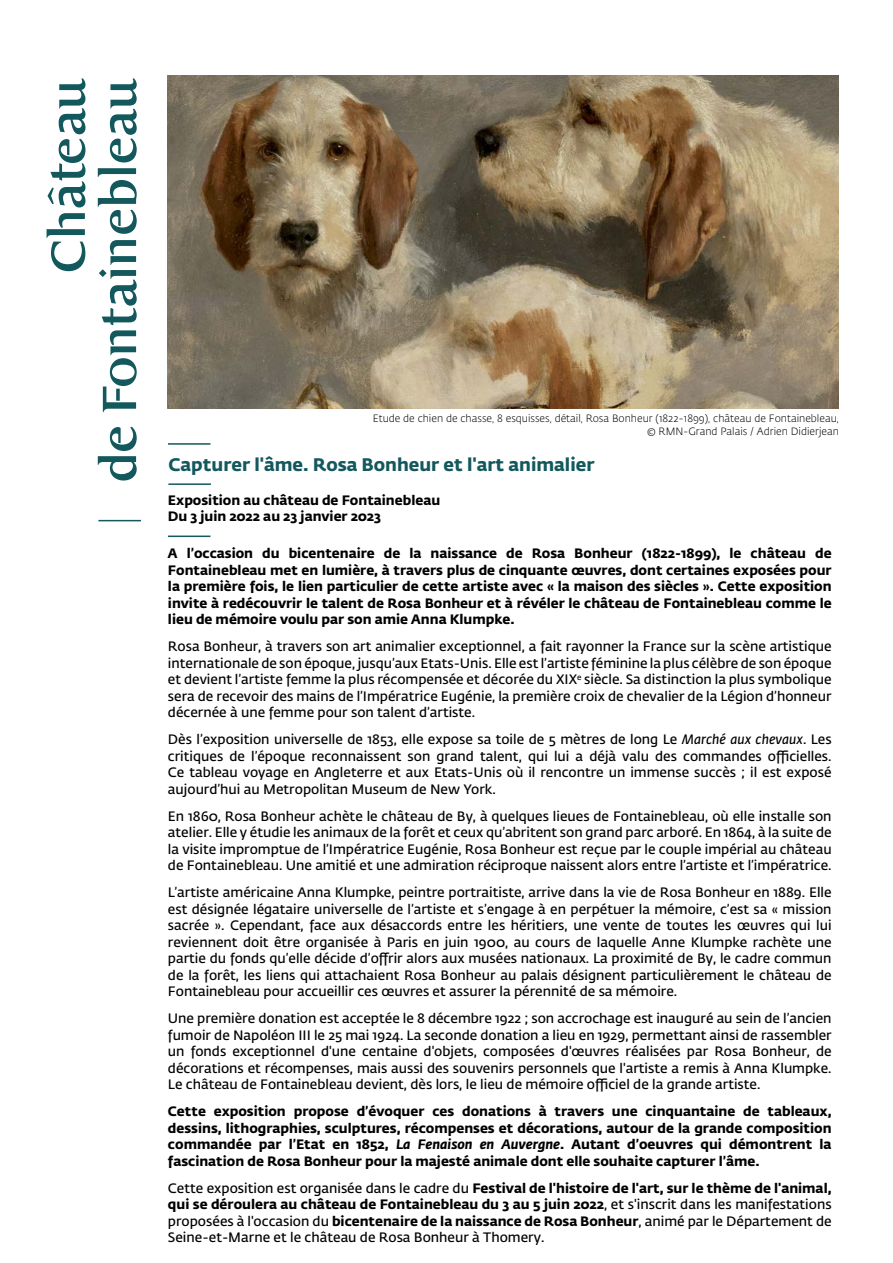
<style>
.page{position:relative;width:893px;height:1263px;background:#fff}
.page>*{position:absolute;margin:0;border:0;box-sizing:border-box;transform-origin:0 0}
.t1{font:700 18px "Fedra Sans Std";color:#12585d}
.t2{font:600 13.5px/16.5px "Fedra Sans Std";color:#000;text-align:justify}
.t3{font:700 13.5px/16.5px "Fedra Sans Std";color:#000;text-align:justify}
.t4{font:300 10.5px/12.6px "Fedra Sans Std";color:#000;text-align:right}
.s1{font-style:italic}
.s2{font-weight:700}
</style>
<div class="page">
<svg style="left:98px;top:78px;width:39px;height:403px"></svg>
<svg style="left:47px;top:78px;width:38px;height:193px"></svg>
<hr style="left:98px;top:520px;width:43px;height:1px;background:#12585d">
<img style="left:168px;top:76px;width:671px;height:333px">
<hr style="left:168px;top:535px;width:42px;height:2px;background:#12585d">
<hr style="left:168px;top:483px;width:43px;height:2px;background:#12585d">
<hr style="left:168px;top:443px;width:42px;height:2px;background:#12585d">
<p class="t4" style="left:373px;top:412px;width:468px">Etude de chien de chasse, 8 esquisses, détail, Rosa Bonheur (1822-1899), château de Fontainebleau, © RMN-Grand Palais / Adrien Didierjean</p>
<h1 class="t1" style="left:168px;top:453px;width:428px">Capturer l'âme. Rosa Bonheur et l'art animalier</h1>
<p class="t3" style="left:168px;top:492px;width:274px">Exposition au château de Fontainebleau<br>Du 3 juin 2022 au 23 janvier 2023</p>
<p class="t3" style="left:168px;top:545px;width:665px">A l’occasion du bicentenaire de la naissance de Rosa Bonheur (1822-1899), le château de Fontainebleau met en lumière, à travers plus de cinquante œuvres, dont certaines exposées pour la première fois, le lien particulier de cette artiste avec « la maison des siècles ». Cette exposition invite à redécouvrir le talent de Rosa Bonheur et à révéler le château de Fontainebleau comme le lieu de mémoire voulu par son amie Anna Klumpke.</p>
<p class="t2" style="left:168px;top:638px;width:665px">Rosa Bonheur, à travers son art animalier exceptionnel, a fait rayonner la France sur la scène artistique internationale de son époque, jusqu’aux Etats-Unis. Elle est l’artiste féminine la plus célèbre de son époque et devient l’artiste femme la plus récompensée et décorée du XIX<sup>e</sup> siècle. Sa distinction la plus symbolique sera de recevoir des mains de l’Impératrice Eugénie, la première croix de chevalier de la Légion d’honneur décernée à une femme pour son talent d’artiste.</p>
<p class="t2" style="left:168px;top:731px;width:665px">Dès l’exposition universelle de 1853, elle expose sa toile de 5 mètres de long Le <span class="s1">Marché aux chevaux</span>. Les critiques de l’époque reconnaissent son grand talent, qui lui a déjà valu des commandes officielles.<br>Ce tableau voyage en Angleterre et aux Etats-Unis où il rencontre un immense succès ; il est exposé aujourd’hui au Metropolitan Museum de New York.</p>
<p class="t2" style="left:168px;top:808px;width:665px">En 1860, Rosa Bonheur achète le château de By, à quelques lieues de Fontainebleau, où elle installe son atelier. Elle y étudie les animaux de la forêt et ceux qu’abritent son grand parc arboré. En 1864, à la suite de la visite impromptue de l’Impératrice Eugénie, Rosa Bonheur est reçue par le couple impérial au château de Fontainebleau. Une amitié et une admiration réciproque naissent alors entre l’artiste et l’impératrice.</p>
<p class="t2" style="left:168px;top:884px;width:665px">L’artiste américaine Anna Klumpke, peintre portraitiste, arrive dans la vie de Rosa Bonheur en 1889. Elle est désignée légataire universelle de l’artiste et s’engage à en perpétuer la mémoire, c’est sa « mission sacrée ». Cependant, face aux désaccords entre les héritiers, une vente de toutes les œuvres qui lui reviennent doit être organisée à Paris en juin 1900, au cours de laquelle Anne Klumpke rachète une partie du fonds qu’elle décide d’offrir alors aux musées nationaux. La proximité de By, le cadre commun de la forêt, les liens qui attachaient Rosa Bonheur au palais désignent particulièrement le château de Fontainebleau pour accueillir ces œuvres et assurer la pérennité de sa mémoire.</p>
<p class="t2" style="left:168px;top:1010px;width:665px">Une première donation est acceptée le 8 décembre 1922 ; son accrochage est inauguré au sein de l’ancien fumoir de Napoléon III le 25 mai 1924. La seconde donation a lieu en 1929, permettant ainsi de rassembler un fonds exceptionnel d'une centaine d'objets, composées d'œuvres réalisées par Rosa Bonheur, de décorations et récompenses, mais aussi des souvenirs personnels que l'artiste a remis à Anna Klumpke.<br>Le château de Fontainebleau devient, dès lors, le lieu de mémoire officiel de la grande artiste.</p>
<p class="t3" style="left:168px;top:1103px;width:665px">Cette exposition propose d’évoquer ces donations à travers une cinquantaine de tableaux, dessins, lithographies, sculptures, récompenses et décorations, autour de la grande composition commandée par l’Etat en 1852, <span class="s1">La Fenaison en Auvergne</span>. Autant d’oeuvres qui démontrent la fascination de Rosa Bonheur pour la majesté animale dont elle souhaite capturer l’âme.</p>
<p class="t2" style="left:168px;top:1180px;width:665px">Cette exposition est organisée dans le cadre du <span class="s2">Festival de l'histoire de l'art, sur le thème de l'animal, qui se déroulera au château de Fontainebleau du 3 au 5 juin 2022</span>, et s'inscrit dans les manifestations proposées à l'occasion du <span class="s2">bicentenaire de la naissance de Rosa Bonheur</span>, animé par le Département de Seine-et-Marne et le château de Rosa Bonheur à Thomery.</p>
</div>
